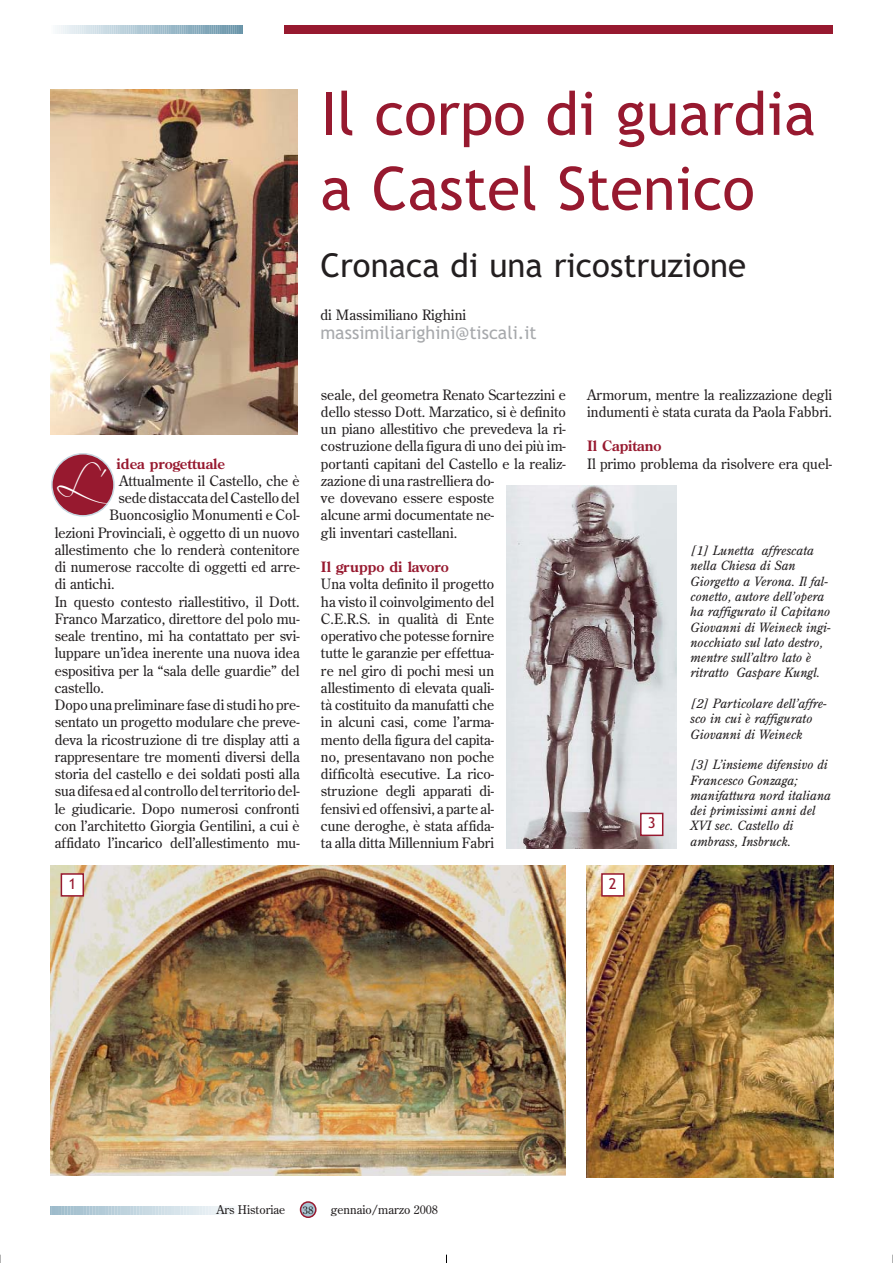
<style>
.page{position:relative;width:893px;height:1263px;background:#fff}
.page>*{position:absolute;margin:0;border:0;box-sizing:border-box;transform-origin:0 0}
.t1{font:60px/75px "Trebuchet MS";color:#97192f}
.t2{font:45px "Scriptina";color:#fff}
.t3{font:33px "Trebuchet MS";color:#231f20}
.t4{font:18px "Trebuchet MS";color:#a7a9ac}
.t5{font:15px "Trebuchet MS";color:#97192f}
.t6{font:14.25px/17.2px "Century Old Style";color:#231f20}
.t7{font:700 14.25px "Century Old Style";color:#97192f}
.t8{font:italic 12.75px/15.3px "Century Old Style";color:#231f20}
.t9{font:12px "Century Old Style";color:#231f20}
.t10{font:10.5px "Century Old Style";color:#231f20}
</style>
<div class="page">
<img style="left:0;top:25px;width:834px;height:1238px">
<h1 class="t1" style="left:320px;top:81px;width:497px">Il corpo di guardia a Castel Stenico</h1>
<h3 class="t3" style="left:320px;top:253px;width:427px">Cronaca di una ricostruzione</h3>
<p class="t7" style="left:117px;top:458px;width:110px">idea progettuale</p>
<p class="t6" style="left:119px;top:473px;width:182px">Attualmente il Castello, che è</p>
<p class="t6" style="left:118px;top:490px;width:183px">sede distaccata del Castello del</p>
<p class="t6" style="left:109px;top:508px;width:192px">Buoncosiglio Monumenti e Col-</p>
<p class="t6" style="left:55px;top:525px;width:246px">lezioni Provinciali, è oggetto di un nuovo</p>
<p class="t6" style="left:55px;top:542px;width:246px">allestimento che lo renderà contenitore</p>
<p class="t6" style="left:55px;top:559px;width:246px">di numerose raccolte di oggetti ed arre-</p>
<p class="t6" style="left:55px;top:577px;width:61px">di antichi.</p>
<p class="t6" style="left:55px;top:594px;width:246px">In questo contesto riallestitivo, il Dott.</p>
<p class="t6" style="left:55px;top:611px;width:246px">Franco Marzatico, direttore del polo mu-</p>
<p class="t6" style="left:55px;top:628px;width:246px">seale trentino, mi ha contattato per svi-</p>
<p class="t6" style="left:55px;top:646px;width:246px">luppare un’idea inerente una nuova idea</p>
<p class="t6" style="left:55px;top:663px;width:246px">espositiva per la “sala delle guardie” del</p>
<p class="t6" style="left:55px;top:680px;width:51px">castello.</p>
<p class="t6" style="left:55px;top:697px;width:246px">Dopo una preliminare fase di studi ho pre-</p>
<p class="t6" style="left:55px;top:715px;width:246px">sentato un progetto modulare che preve-</p>
<p class="t6" style="left:55px;top:732px;width:246px">deva la ricostruzione di tre display atti a</p>
<p class="t6" style="left:55px;top:749px;width:246px">rappresentare tre momenti diversi della</p>
<p class="t6" style="left:55px;top:766px;width:246px">storia del castello e dei soldati posti alla</p>
<p class="t6" style="left:55px;top:784px;width:246px">sua difesa ed al controllo del territorio del-</p>
<p class="t6" style="left:55px;top:801px;width:246px">le giudicarie. Dopo numerosi confronti</p>
<p class="t6" style="left:55px;top:818px;width:246px">con l’architetto Giorgia Gentilini, a cui è</p>
<p class="t6" style="left:55px;top:835px;width:246px">affidato l’incarico dell’allestimento mu-</p>
<h2 class="t2" style="left:56px;top:453px;width:62px">L’</h2>
<p class="t6" style="left:320px;top:307px;width:147px">di Massimiliano Righini</p>
<p class="t4" style="left:320px;top:326px;width:218px">massimiliarighini@tiscali.it</p>
<p class="t6" style="left:321px;top:387px;width:246px">seale, del geometra Renato Scartezzini e dello stesso Dott. Marzatico, si è definito un piano allestitivo che prevedeva la ri&shy;costruzione della figura di uno dei più im&shy;portanti capitani del Castello e la realiz&shy;zazione di una rastrelliera do-<br>ve dovevano essere esposte<br>alcune armi documentate ne-<br>gli inventari castellani.</p>
<p class="t7" style="left:321px;top:561px;width:129px">Il gruppo di lavoro</p>
<p class="t6" style="left:321px;top:577px;width:175px;text-align:justify">Una volta definito il progetto ha visto il coinvolgimento del C.E.R.S. in qualità di Ente operativo che potesse fornire tutte le garanzie per effettua&shy;re nel giro di pochi mesi un allestimento di elevata quali&shy;tà costituito da manufatti che in alcuni casi, come l’arma&shy;mento della figura del capita&shy;no, presentavano non poche difficoltà esecutive. La rico&shy;struzione degli apparati di&shy;fensivi ed offensivi, a parte al&shy;cune deroghe, è stata affida&shy;ta alla ditta Millennium Fabri</p>
<p class="t6" style="left:587px;top:387px;width:246px">Armorum, mentre la realizzazione degli indumenti è stata curata da Paola Fabbri.</p>
<p class="t7" style="left:587px;top:441px;width:76px">Il Capitano</p>
<p class="t6" style="left:587px;top:456px;width:246px">Il primo problema da risolvere era quel-</p>
<p class="t5" style="left:647px;top:817px;width:9px">3</p>
<p class="t8" style="left:690px;top:544px;width:142px">[1] Lunetta affrescata nella Chiesa di San<br>Giorgetto a Verona. Il fal&shy;conetto, autore dell’opera ha raffigurato il Capitano<br>Giovanni di Weineck ingi&shy;nocchiato sul lato destro, mentre sull’altro lato è ritratto Gaspare Kungl.</p>
<p class="t8" style="left:690px;top:697px;width:138px">[2] Particolare dell’affre&shy;sco in cui è raffigurato<br>Giovanni di Weineck</p>
<p class="t8" style="left:690px;top:758px;width:142px">[3] L’insieme difensivo di<br>Francesco Gonzaga; manifattura nord italiana dei primissimi anni del<br>XVI sec. Castello di ambrass, Insbruck.</p>
<p class="t5" style="left:68px;top:878px;width:9px">1</p>
<p class="t5" style="left:609px;top:878px;width:9px">2</p>
<p class="t9" style="left:217px;top:1205px;width:70px">Ars Historiae</p>
<p class="t10" style="left:303px;top:1206px;width:12px">38</p>
<p class="t9" style="left:331px;top:1205px;width:109px">gennaio/marzo 2008</p>
</div>
